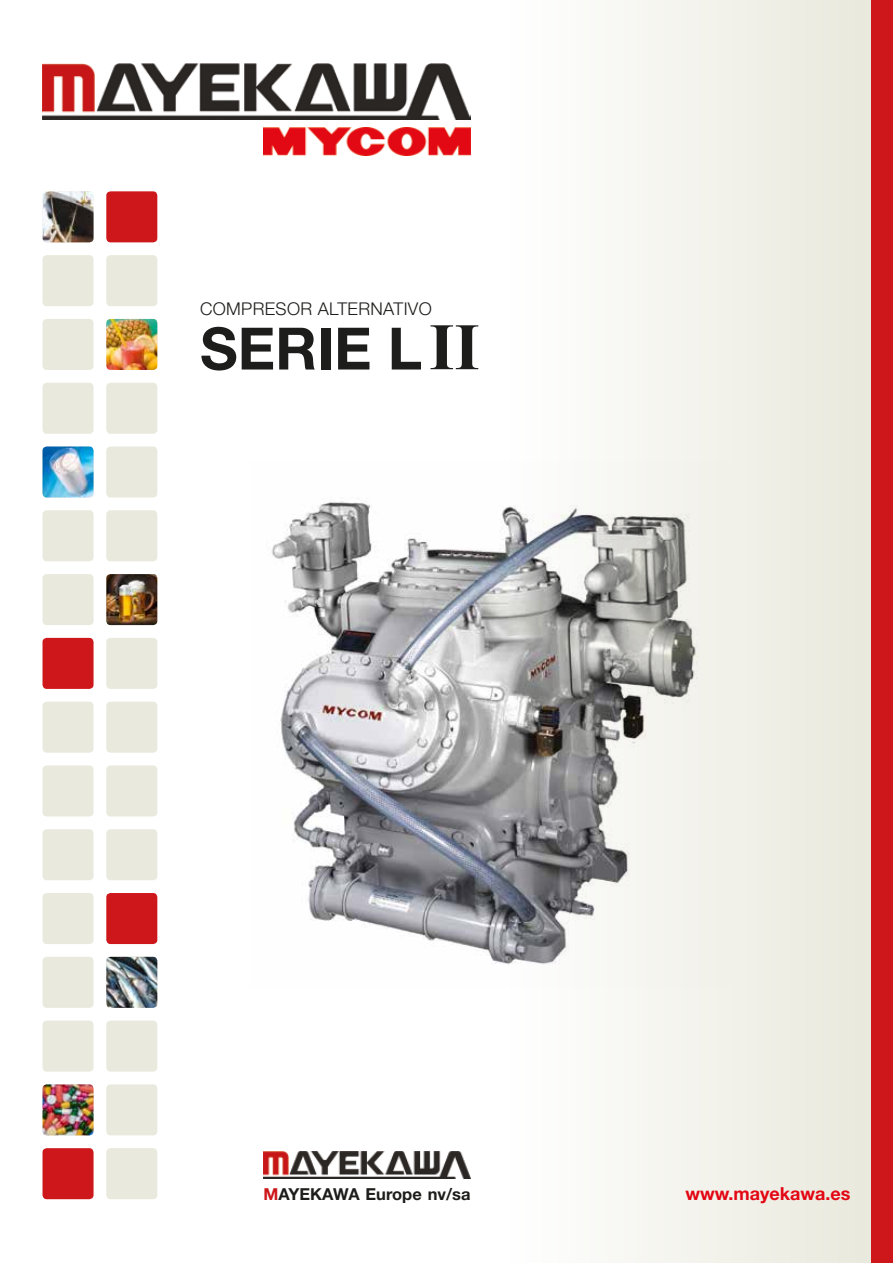
<style>
.page{position:relative;width:893px;height:1263px;background:#fff}
.page>*{position:absolute;margin:0;border:0;box-sizing:border-box;transform-origin:0 0}
.t1{font:700 66.3px "Times New Roman";color:#1d1d1b}
.t2{font:700 58.5px "Helvetica Neue LT Std";color:#1d1d1b}
.t3{font:700 18px "Helvetica Neue LT Std";color:#e30613}
.t4{font:300 17.55px "Helvetica Neue LT Std";letter-spacing:.02em;color:#1d1d1b}
.t5{font:700 16.5px "Helvetica Neue LT Std";color:#1d1d1b}
.s1{color:#cd171a}
</style>
<div class="page">
<div style="left:510px;top:0;width:362px;height:1263px;background:linear-gradient(to right,#fefefe,#eae9dd)"></div>
<img style="left:43px;top:191px;width:51px;height:51px">
<div style="left:43px;top:255px;width:51px;height:51px;background:#eae9dd;border-radius:4px"></div>
<div style="left:43px;top:319px;width:51px;height:51px;background:#eae9dd;border-radius:4px"></div>
<div style="left:43px;top:383px;width:51px;height:51px;background:#eae9dd;border-radius:4px"></div>
<img style="left:43px;top:446px;width:51px;height:51px">
<div style="left:43px;top:510px;width:51px;height:51px;background:#eae9dd;border-radius:4px"></div>
<div style="left:43px;top:574px;width:51px;height:51px;background:#eae9dd;border-radius:4px"></div>
<div style="left:43px;top:638px;width:51px;height:51px;background:#cd171a;border-radius:4px"></div>
<div style="left:43px;top:702px;width:51px;height:51px;background:#eae9dd;border-radius:4px"></div>
<div style="left:43px;top:765px;width:51px;height:51px;background:#eae9dd;border-radius:4px"></div>
<div style="left:43px;top:829px;width:51px;height:51px;background:#eae9dd;border-radius:4px"></div>
<div style="left:43px;top:893px;width:51px;height:51px;background:#eae9dd;border-radius:4px"></div>
<div style="left:43px;top:957px;width:51px;height:51px;background:#eae9dd;border-radius:4px"></div>
<div style="left:43px;top:1020px;width:51px;height:51px;background:#eae9dd;border-radius:4px"></div>
<img style="left:43px;top:1084px;width:51px;height:51px">
<div style="left:43px;top:1148px;width:51px;height:51px;background:#cd171a;border-radius:4px"></div>
<div style="left:106px;top:191px;width:51px;height:51px;background:#cd171a;border-radius:4px"></div>
<div style="left:106px;top:255px;width:51px;height:51px;background:#eae9dd;border-radius:4px"></div>
<img style="left:106px;top:319px;width:51px;height:51px">
<div style="left:106px;top:383px;width:51px;height:51px;background:#eae9dd;border-radius:4px"></div>
<div style="left:106px;top:446px;width:51px;height:51px;background:#eae9dd;border-radius:4px"></div>
<div style="left:106px;top:510px;width:51px;height:51px;background:#eae9dd;border-radius:4px"></div>
<img style="left:106px;top:574px;width:51px;height:51px">
<div style="left:106px;top:638px;width:51px;height:51px;background:#eae9dd;border-radius:4px"></div>
<div style="left:106px;top:702px;width:51px;height:51px;background:#eae9dd;border-radius:4px"></div>
<div style="left:106px;top:765px;width:51px;height:51px;background:#eae9dd;border-radius:4px"></div>
<div style="left:106px;top:829px;width:51px;height:51px;background:#eae9dd;border-radius:4px"></div>
<div style="left:106px;top:893px;width:51px;height:51px;background:#cd171a;border-radius:4px"></div>
<img style="left:106px;top:957px;width:51px;height:51px">
<div style="left:106px;top:1020px;width:51px;height:51px;background:#eae9dd;border-radius:4px"></div>
<div style="left:106px;top:1084px;width:51px;height:51px;background:#eae9dd;border-radius:4px"></div>
<div style="left:106px;top:1148px;width:51px;height:51px;background:#eae9dd;border-radius:4px"></div>
<img style="left:43px;top:64px;width:427px;height:55px">
<img style="left:264px;top:128px;width:206px;height:27px">
<img style="left:271px;top:463px;width:461px;height:524px">
<div style="left:872px;top:0;width:21px;height:1263px;background:#cd171a"></div>
<img style="left:263px;top:1152px;width:207px;height:26px">
<p class="t4" style="left:200px;top:298px;width:233px">COMPRESOR ALTERNATIVO</p>
<h2 class="t2" style="left:200px;top:312px;width:223px">SERIE L</h2>
<h1 class="t1" style="left:429px;top:301px;width:52px">II</h1>
<p class="t5" style="left:263px;top:1184px;width:209px"><span class="s1">M</span>AYEKAWA Europe nv/sa</p>
<p class="t3" style="left:685px;top:1182px;width:166px">www.mayekawa.es</p>
</div>
